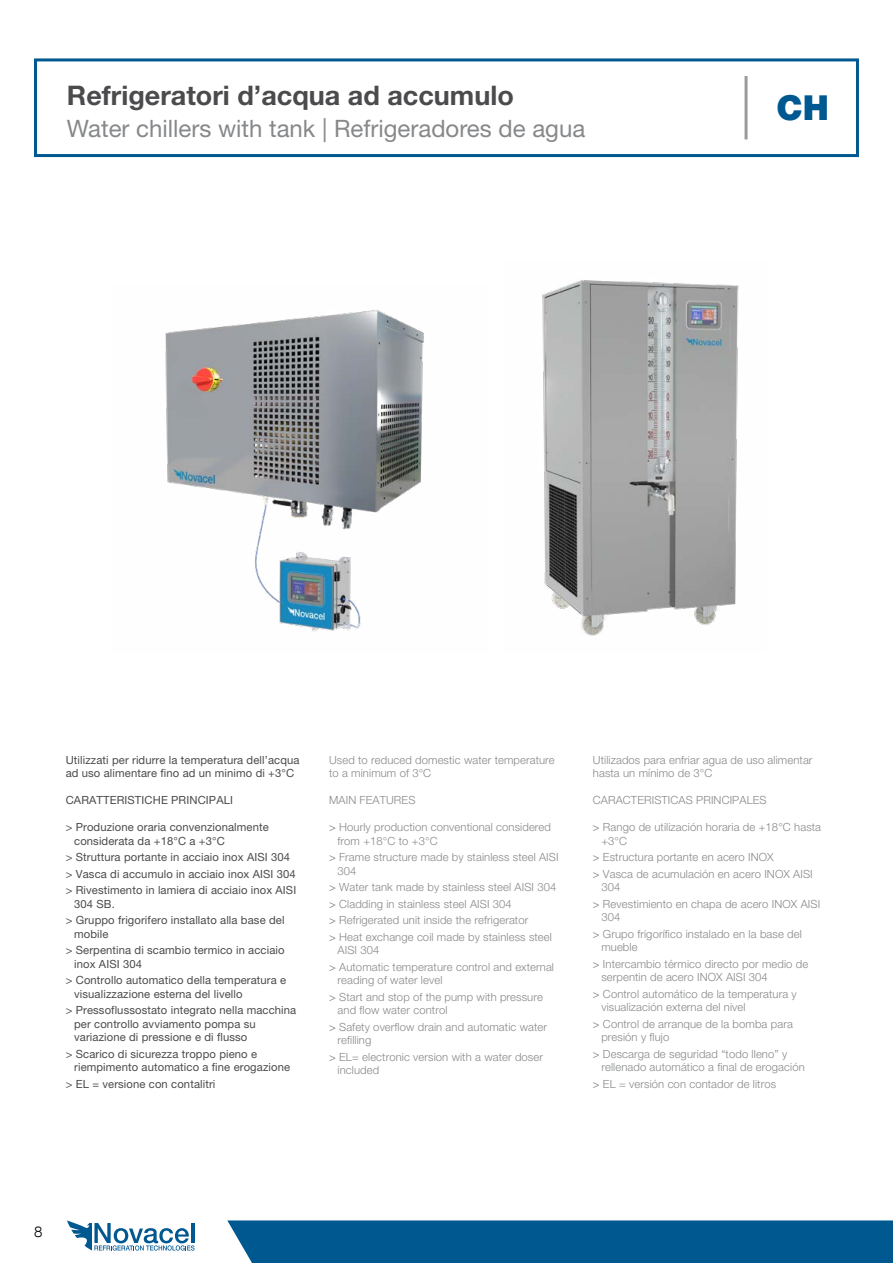
<style>
.page{position:relative;width:893px;height:1263px;background:#fff}
.page>*{position:absolute;margin:0;border:0;box-sizing:border-box;transform-origin:0 0}
.t1{font:900 34.5px "Helvetica Neue LT Std";color:#005891}
.t2{font:700 27px "Helvetica Neue LT Std";color:#4b4b4d}
.t3{font:24px "Helvetica Neue LT Std";color:#87888a}
.t4{font:300 15px "Helvetica Neue LT Com";color:#000}
.t5{font:300 11.25px/16.5px "Helvetica Neue LT Std";letter-spacing:.01em;color:#87888a}
.t6{font:11.25px/16.5px "Helvetica Neue LT Std";letter-spacing:.01em;color:#4b4b4d}
.s1{font-weight:400}
</style>
<div class="page">
<img style="left:165px;top:310px;width:259px;height:322px">
<img style="left:542px;top:280px;width:197px;height:356px">
<hr style="left:744px;top:76px;width:3px;height:63px;background:#9a9a9a">
<div style="left:34px;top:58px;width:825px;height:99px;border:3px solid #005891"></div>
<div style="left:227px;top:1220px;width:666px;height:43px;background:#005891"></div>
<svg style="left:67px;top:1220px;width:128px;height:30px"></svg>
<h2 class="t2" style="left:67px;top:79px;width:448px">Refrigeratori d’acqua ad accumulo</h2>
<h3 class="t3" style="left:67px;top:114px;width:520px">Water chillers with tank | Refrigeradores de agua</h3>
<h1 class="t1" style="left:777px;top:87px;width:54px">CH</h1>
<p class="t6" style="left:66px;top:753px;width:235px;line-height:13.5px">Utilizzati per ridurre la temperatura dell’acqua ad uso alimentare fino ad un minimo di +3°C</p>
<p class="t6" style="left:66px;top:792px;width:169px">CARATTERISTICHE PRINCIPALI</p>
<p class="t6" style="left:74px;top:820px;width:196px;line-height:13.5px;text-indent:-9px">&gt; Produzione oraria convenzionalmente considerata da +18°C a +3°C</p>
<p class="t6" style="left:66px;top:849px;width:232px">&gt; Struttura portante in acciaio inox AISI 304 &gt; Vasca di accumulo in acciaio inox AISI 304 &gt; Rivestimento in lamiera di acciaio inox AISI</p>
<p class="t6" style="left:66px;top:895px;width:220px;text-indent:9px">304 SB.<br>&gt; Gruppo frigorifero installato alla base del</p>
<p class="t6" style="left:66px;top:925px;width:220px;text-indent:9px">mobile<br>&gt; Serpentina di scambio termico in acciaio</p>
<p class="t6" style="left:66px;top:955px;width:222px;text-indent:9px">inox AISI 304<br>&gt; Controllo automatico della temperatura e</p>
<p class="t6" style="left:66px;top:985px;width:232px;text-indent:9px">visualizzazione esterna del livello<br>&gt; Pressoflussostato integrato nella macchina</p>
<p class="t6" style="left:74px;top:1017px;width:183px;line-height:13.5px">per controllo avviamento pompa su variazione di pressione e di flusso</p>
<p class="t6" style="left:74px;top:1047px;width:217px;line-height:13.5px;text-indent:-9px">&gt; Scarico di sicurezza troppo pieno e riempimento automatico a fine erogazione</p>
<p class="t6" style="left:66px;top:1075px;width:151px">&gt; EL = versione con contalitri</p>
<p class="t5" style="left:329px;top:753px;width:227px;line-height:13.5px">Used to reduced domestic water temperature to a minimum of 3°C</p>
<p class="t5" style="left:329px;top:792px;width:88px">MAIN FEATURES</p>
<p class="t5" style="left:338px;top:820px;width:215px;line-height:13.5px;text-indent:-9px"><span class="s1">&gt;</span> Hourly production conventional considered from +18°C to +3°C</p>
<p class="t5" style="left:338px;top:850px;width:223px;line-height:13.5px;text-indent:-9px"><span class="s1">&gt;</span> Frame structure made by stainless steel AISI<br>304</p>
<p class="t5" style="left:329px;top:879px;width:229px"><span class="s1">&gt;</span> Water tank made by stainless steel AISI 304 <span class="s1">&gt;</span> Cladding in stainless steel AISI 304<br><span class="s1">&gt;</span> Refrigerated unit inside the refrigerator<br><span class="s1">&gt;</span> Heat exchange coil made by stainless steel</p>
<p class="t5" style="left:329px;top:942px;width:226px;text-indent:9px">AISI 304<br><span class="s1">&gt;</span> Automatic temperature control and external</p>
<p class="t5" style="left:329px;top:972px;width:215px;text-indent:9px">reading of water level<br><span class="s1">&gt;</span> Start and stop of the pump with pressure</p>
<p class="t5" style="left:329px;top:1002px;width:220px;text-indent:9px">and flow water control<br><span class="s1">&gt;</span> Safety overflow drain and automatic water</p>
<p class="t5" style="left:329px;top:1032px;width:215px;text-indent:9px">refilling<br><span class="s1">&gt;</span> EL= electronic version with a water doser</p>
<p class="t5" style="left:338px;top:1062px;width:43px">included</p>
<p class="t5" style="left:593px;top:753px;width:221px;line-height:13.5px">Utilizados para enfriar agua de uso alimentar hasta un mínimo de 3°C</p>
<p class="t5" style="left:593px;top:792px;width:175px">CARACTERISTICAS PRINCIPALES</p>
<p class="t5" style="left:601px;top:820px;width:221px;line-height:13.5px;text-indent:-9px"><span class="s1">&gt;</span> Rango de utilización horaria de +18°C hasta +3°C</p>
<p class="t5" style="left:593px;top:849px;width:221px"><span class="s1">&gt;</span> Estructura portante en acero INOX<br><span class="s1">&gt;</span> Vasca de acumulación en acero INOX AISI</p>
<p class="t5" style="left:593px;top:879px;width:229px;text-indent:9px">304<br><span class="s1">&gt;</span> Revestimiento en chapa de acero INOX AISI</p>
<p class="t5" style="left:593px;top:909px;width:210px;text-indent:9px">304<br><span class="s1">&gt;</span> Grupo frigorífico instalado en la base del</p>
<p class="t5" style="left:593px;top:939px;width:217px;text-indent:9px">mueble<br><span class="s1">&gt;</span> Intercambio térmico directo por medio de</p>
<p class="t5" style="left:593px;top:969px;width:205px;text-indent:9px">serpentin de acero INOX AISI 304<br><span class="s1">&gt;</span> Control automático de la temperatura y</p>
<p class="t5" style="left:593px;top:999px;width:201px;text-indent:9px">visualización externa del nivel<br><span class="s1">&gt;</span> Control de arranque de la bomba para</p>
<p class="t5" style="left:593px;top:1029px;width:196px;text-indent:9px">presión y flujo<br><span class="s1">&gt;</span> Descarga de seguridad “todo lleno” y</p>
<p class="t5" style="left:593px;top:1059px;width:213px;text-indent:9px">rellenado automático a final de erogación <span class="s1">&gt;</span> EL = versión con contador de litros</p>
<h3 class="t4" style="left:34px;top:1223px;width:10px">8</h3>
</div>
